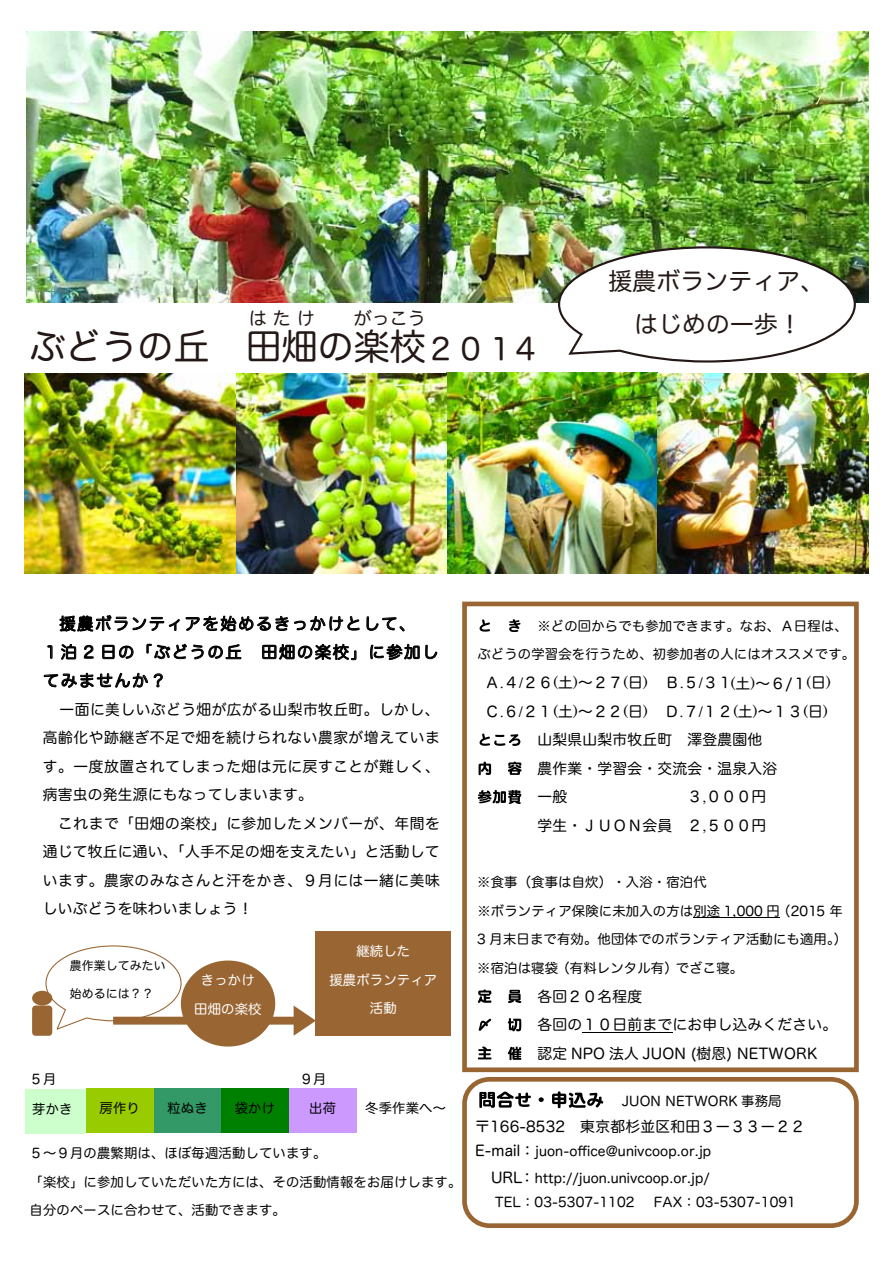
<style>
.page{position:relative;width:893px;height:1263px;background:#fff}
.page>*{position:absolute;margin:0;border:0;box-sizing:border-box;transform-origin:0 0}
.t1{font:36px "Hira Maru Pro W4";color:#231815}
.t2{font:29.85px "Hira Maru Pro W4";color:#231815}
.t3{font:23.7px/43.2px "Hira Maru Pro W4";letter-spacing:.01em;color:#231815;text-align:center}
.t4{font:18px "Hira Maru Pro W4";color:#231815}
.t5{font:16.2px/28.5px "Hira Maru Pro W4";letter-spacing:.105em;color:#000}
.t6{font:14.7px/28.5px "Hira Maru Pro W4";letter-spacing:.015em;color:#000;text-align:justify}
.t7{font:13.35px/28.5px "Hira Maru Pro W4";letter-spacing:.015em;color:#000}
.t8{font:13.35px/28.7px "Hira Maru Pro W4";letter-spacing:.015em;color:#fff;text-align:center}
.t9{font:11.85px "Hira Maru Pro W4";letter-spacing:.01em;color:#000}
.s1{font-family:"Century"}
.s2{font-size:14.7px}
</style>
<div class="page">
<img style="left:26px;top:32px;width:842px;height:271px">
<div style="left:462px;top:602px;width:396px;height:470px;border:5px solid #963"></div>
<svg style="left:479px;top:619px;width:11px;height:13px"></svg>
<svg style="left:509px;top:619px;width:11px;height:13px"></svg>
<svg style="left:479px;top:734px;width:41px;height:12px"></svg>
<svg style="left:478px;top:762px;width:13px;height:13px"></svg>
<svg style="left:508px;top:762px;width:13px;height:13px"></svg>
<svg style="left:478px;top:790px;width:43px;height:14px"></svg>
<hr style="left:693px;top:918px;width:86px;height:1px;background:#000">
<svg style="left:478px;top:990px;width:13px;height:13px"></svg>
<svg style="left:508px;top:990px;width:13px;height:13px"></svg>
<svg style="left:478px;top:1019px;width:13px;height:12px"></svg>
<svg style="left:508px;top:1018px;width:13px;height:13px"></svg>
<hr style="left:582px;top:1032px;width:90px;height:1px;background:#000">
<svg style="left:478px;top:1046px;width:13px;height:13px"></svg>
<svg style="left:508px;top:1047px;width:13px;height:13px"></svg>
<div style="left:462px;top:1077px;width:396px;height:151px;border:5px solid #963;border-radius:25px"></div>
<svg style="left:479px;top:1091px;width:124px;height:17px"></svg>
<svg style="left:59px;top:615px;width:121px;height:16px"></svg>
<svg style="left:186px;top:615px;width:173px;height:17px"></svg>
<svg style="left:366px;top:616px;width:38px;height:15px"></svg>
<svg style="left:47px;top:645px;width:5px;height:14px"></svg>
<svg style="left:61px;top:644px;width:15px;height:16px"></svg>
<svg style="left:84px;top:645px;width:10px;height:14px"></svg>
<svg style="left:102px;top:645px;width:31px;height:14px"></svg>
<svg style="left:146px;top:643px;width:95px;height:16px"></svg>
<svg style="left:262px;top:644px;width:94px;height:16px"></svg>
<svg style="left:370px;top:644px;width:49px;height:16px"></svg>
<svg style="left:425px;top:645px;width:12px;height:14px"></svg>
<svg style="left:44px;top:672px;width:104px;height:16px"></svg>
<svg style="left:154px;top:673px;width:9px;height:14px"></svg>
<div style="left:316px;top:931px;width:135px;height:105px;background:#963"></div>
<div style="left:181px;top:961px;width:94px;height:86px;background:#963;border-radius:50%"></div>
<div style="left:32px;top:991px;width:20px;height:15px;background:#963;border-radius:50%"></div>
<div style="left:32px;top:1006px;width:20px;height:30px;background:#963;border-radius:3px"></div>
<svg style="left:45px;top:945px;width:271px;height:91px"></svg>
<div style="left:25px;top:1089px;width:61px;height:44px;background:#cfc"></div>
<div style="left:86px;top:1088px;width:68px;height:45px;background:#9c0"></div>
<div style="left:154px;top:1088px;width:67px;height:45px;background:#396"></div>
<div style="left:221px;top:1088px;width:68px;height:45px;background:#008000"></div>
<div style="left:289px;top:1088px;width:67px;height:45px;background:#c9f"></div>
<svg style="left:557px;top:245px;width:299px;height:118px"></svg>
<img style="left:25px;top:373px;width:843px;height:201px">
<p class="t4" style="left:249px;top:303px;width:67px">はたけ</p>
<p class="t4" style="left:354px;top:303px;width:73px">がっこう</p>
<h1 class="t1" style="left:30px;top:315px;width:397px">ぶどうの丘 田畑の楽校</h1>
<h2 class="t2" style="left:426px;top:323px;width:111px">２０１4</h2>
<h3 class="t3" style="left:608px;top:258px;width:217px">援農ボランティア、はじめの一歩！</h3>
<p class="t5" style="left:43px;top:608px;width:397px;text-indent:17px">援農ボランティアを始めるきっかけとして、<br>１泊 2 日の「ぶどうの丘 田畑の楽校」に参加してみませんか？</p>
<p class="t6" style="left:43px;top:694px;width:398px;text-indent:17px">一面に美しいぶどう畑が広がる山梨市牧丘町。しかし、高齢化や跡継ぎ不足で畑を続けられない農家が増えています。一度放置されてしまった畑は元に戻すことが難しく、病害虫の発生源にもなってしまいます。</p>
<p class="t6" style="left:43px;top:808px;width:398px;text-indent:15px">これまで「田畑の楽校」に参加したメンバーが、年間を通じて牧丘に通い、「人手不足の畑を支えたい」と活動しています。農家のみなさんと汗をかき、９月には一緒に美味しいぶどうを味わいましょう！</p>
<p class="t8" style="left:329px;top:936px;width:109px">継続した<br>援農ボランティア活動</p>
<p class="t9" style="left:70px;top:955px;width:97px">農作業してみたい</p>
<p class="t9" style="left:70px;top:984px;width:85px">始めるには？？</p>
<p class="t8" style="left:194px;top:965px;width:69px">きっかけ田畑の楽校</p>
<p class="t7" style="left:30px;top:1064px;width:28px">５月</p>
<p class="t7" style="left:300px;top:1064px;width:28px">９月</p>
<p class="t7" style="left:32px;top:1093px;width:42px">芽かき</p>
<p class="t7" style="left:100px;top:1093px;width:42px">房作り</p>
<p class="t7" style="left:167px;top:1093px;width:42px">粒ぬき</p>
<p class="t7" style="left:235px;top:1093px;width:42px">袋かけ</p>
<p class="t7" style="left:309px;top:1093px;width:28px">出荷</p>
<p class="t7" style="left:365px;top:1093px;width:82px">冬季作業へ～</p>
<p class="t7" style="left:30px;top:1138px;width:433px">５～９月の農繁期は、ほぼ毎週活動しています。<br>「楽校」に参加していただいた方には、その活動情報をお届けします。自分のペースに合わせて、活動できます。</p>
<p class="t7" style="left:477px;top:611px;width:379px;line-height:28px;text-indent:60px">※どの回からでも参加できます。なお、Ａ日程は、ぶどうの学習会を行うため、初参加者の人にはオススメです。</p>
<p class="t6" style="left:485px;top:668px;width:347px">Ａ<span class="s1">.</span>４<span class="s1">/</span>２６<span class="s1">(</span>土<span class="s1">)</span>～２７<span class="s1">(</span>日<span class="s1">)</span> Ｂ<span class="s1">.</span>５<span class="s1">/</span>３１<span class="s1">(</span>土<span class="s1">)</span>～６/１<span class="s1">(</span>日<span class="s1">)</span></p>
<p class="t6" style="left:484px;top:697px;width:344px">Ｃ<span class="s1">.</span>６<span class="s1">/</span>２１<span class="s1">(</span>土<span class="s1">)</span>～２２<span class="s1">(</span>日<span class="s1">)</span> Ｄ<span class="s1">.</span>７<span class="s1">/</span>１２<span class="s1">(</span>土<span class="s1">)</span>～１３<span class="s1">(</span>日<span class="s1">)</span></p>
<p class="t6" style="left:537px;top:725px;width:226px">山梨県山梨市牧丘町 澤登農園他</p>
<p class="t6" style="left:537px;top:753px;width:241px">農作業・学習会・交流会・温泉入浴</p>
<p class="t6" style="left:537px;top:782px;width:31px">一般</p>
<p class="t6" style="left:687px;top:782px;width:80px">３<span class="s1">,</span>０００円</p>
<p class="t6" style="left:537px;top:810px;width:230px">学生・ＪＵＯＮ会員 ２<span class="s1">,</span>５００円</p>
<p class="t7" style="left:477px;top:867px;width:371px">※食事（食事は自炊）・入浴・宿泊代<br>※ボランティア保険に未加入の方は別途 1,000 円（201５年<br>3 月末日まで有効。他団体でのボランティア活動にも適用。）※宿泊は寝袋（有料レンタル有）でざこ寝。</p>
<p class="t6" style="left:537px;top:981px;width:301px;text-align:left">各回２０名程度<br>各回の１０日前までにお申し込みください。認定 NPO 法人 JUON (樹恩) NETWORK</p>
<p class="t7" style="left:622px;top:1086px;width:161px">JUON NETWORK 事務局</p>
<p class="t6" style="left:475px;top:1112px;width:331px">〒166-8532 東京都杉並区和田３ー３３ー２２</p>
<p class="t7" style="left:475px;top:1136px;width:237px"><span class="s2">E-mail：</span>juon-office@univcoop.or.jp</p>
<p class="t7" style="left:494px;top:1187px;width:141px">TEL：03-5307-1102</p>
<p class="t7" style="left:653px;top:1187px;width:144px">FAX：03-5307-1091</p>
<p class="t7" style="left:491px;top:1163px;width:220px"><span class="s2">URL：</span>http://juon.univcoop.or.jp/</p>
</div>
